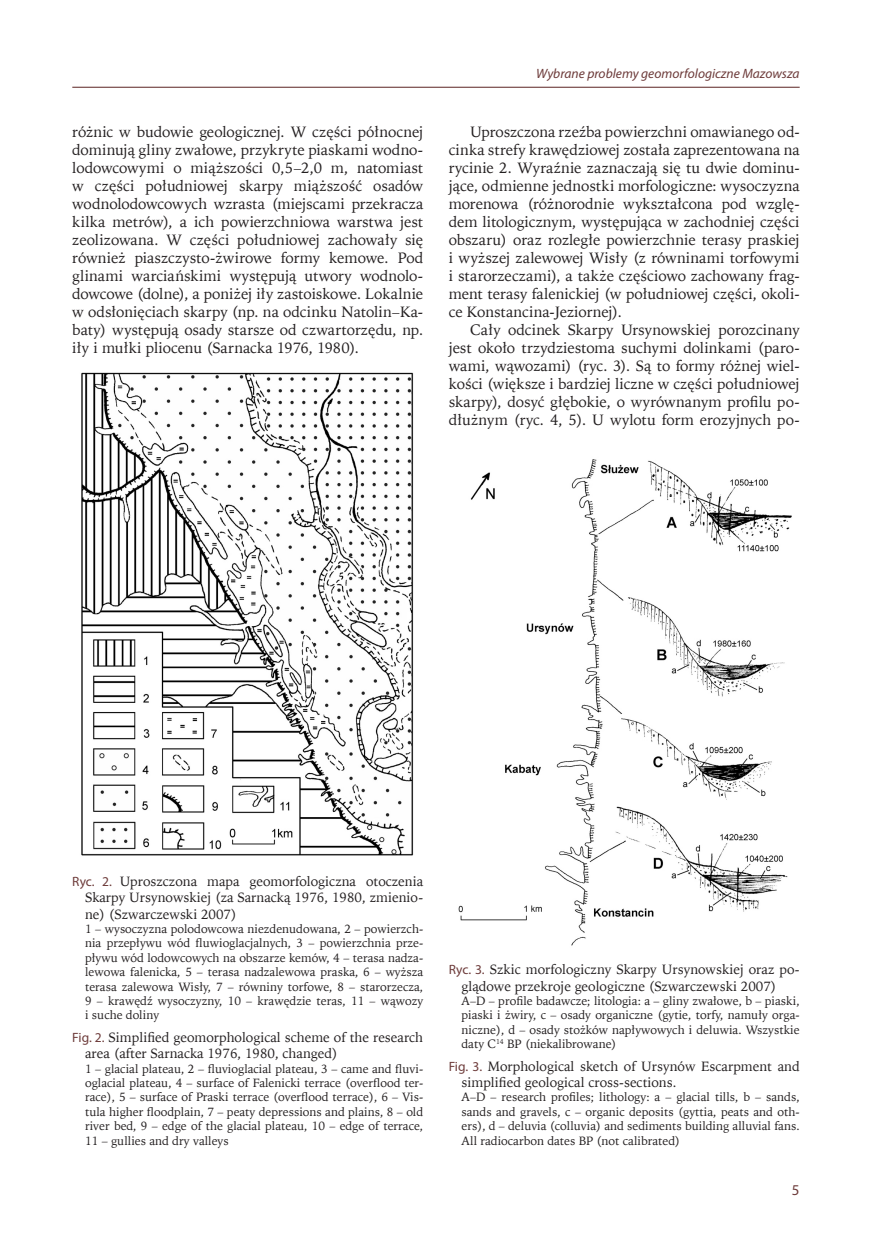
<style>
.page{position:relative;width:872px;height:1245px;background:#fff}
.page>*{position:absolute;margin:0;border:0;box-sizing:border-box;transform-origin:0 0}
.Pierwszy{font:15px/18px "Iowan Old St EU";color:#231f20;text-align:justify}
.t1{font:15px "Myriad Pro";color:#6d3b3a}
.Tytuł_tabeli_ryciny{font:13.5px/16.2px "Iowan Old St EU";color:#231f20}
.Paginacja{font:italic 13.5px "Myriad Pro";color:#6d3b3a}
.Objaśnienia{font:12px/14.4px "Iowan Old St EU";color:#231f20;text-align:justify}
.s1{font-family:"Myriad Pro";color:#6d3b3a}
</style>
<div class="page">
<hr style="left:72px;top:87px;width:727px;height:1px;background:#6d3b3a">
<img style="left:81px;top:372px;width:333px;height:484px">
<img style="left:458px;top:459px;width:334px;height:487px">
<p class="Paginacja" style="left:536px;top:65px;width:265px">Wybrane problemy geomorfologiczne Mazowsza</p>
<p class="Pierwszy" style="left:72px;top:123px;width:352px">różnic w budowie geologicznej. W części północnej dominują gliny zwałowe, przykryte piaskami wodno&shy;lodowcowymi o miąższości 0,5–2,0 m, natomiast w części południowej skarpy miąższość osadów wodnolodowcowych wzrasta (miejscami przekracza kilka metrów), a ich powierzchniowa warstwa jest zeolizowana. W części południowej zachowały się również piaszczysto-żwirowe formy kemowe. Pod glinami warciańskimi występują utwory wodnolo&shy;dowcowe (dolne), a poniżej iły zastoiskowe. Lokalnie w odsłonięciach skarpy (np. na odcinku Natolin–Ka&shy;baty) występują osady starsze od czwartorzędu, np. iły i mułki pliocenu (Sarnacka 1976, 1980).</p>
<p class="Pierwszy" style="left:449px;top:123px;width:352px;text-indent:21px">Uproszczona rzeźba powierzchni omawianego od&shy;cinka strefy krawędziowej została zaprezentowana na rycinie 2. Wyraźnie zaznaczają się tu dwie dominu&shy;jące, odmienne jednostki morfologiczne: wysoczyzna morenowa (różnorodnie wykształcona pod wzglę&shy;dem litologicznym, występująca w zachodniej części obszaru) oraz rozległe powierzchnie terasy praskiej i wyższej zalewowej Wisły (z równinami torfowymi i starorzeczami), a także częściowo zachowany frag&shy;ment terasy falenickiej (w południowej części, okoli&shy;ce Konstancina-Jeziornej).</p>
<p class="Pierwszy" style="left:449px;top:321px;width:352px;text-indent:21px">Cały odcinek Skarpy Ursynowskiej porozcinany jest około trzydziestoma suchymi dolinkami (paro&shy;wami, wąwozami) (ryc. 3). Są to formy różnej wiel&shy;kości (większe i bardziej liczne w części południowej skarpy), dosyć głębokie, o wyrównanym profilu po&shy;dłużnym (ryc. 4, 5). U wylotu form erozyjnych po-</p>
<p class="Tytuł_tabeli_ryciny" style="left:85px;top:874px;width:340px;text-align:justify;text-indent:-13px"><span class="s1">Ryc. 2.</span> Uproszczona mapa geomorfologiczna otoczenia Skarpy Ursynowskiej (za Sarnacką 1976, 1980, zmienio&shy;ne) (Szwarczewski 2007)</p>
<p class="Objaśnienia" style="left:85px;top:922px;width:340px">1 – wysoczyzna polodowcowa niezdenudowana, 2 – powierzch&shy;nia przepływu wód fluwioglacjalnych, 3 – powierzchnia prze&shy;pływu wód lodowcowych na obszarze kemów, 4 – terasa nadza&shy;lewowa falenicka, 5 – terasa nadzalewowa praska, 6 – wyższa terasa zalewowa Wisły, 7 – równiny torfowe, 8 – starorzecza, 9 – krawędź wysoczyzny, 10 – krawędzie teras, 11 – wąwozy i suche doliny</p>
<p class="Tytuł_tabeli_ryciny" style="left:85px;top:1029px;width:340px;text-indent:-13px"><span class="s1">Fig. 2.</span> Simplified geomorphological scheme of the research area (after Sarnacka 1976, 1980, changed)</p>
<p class="Objaśnienia" style="left:85px;top:1061px;width:340px">1 – glacial plateau, 2 – fluvioglacial plateau, 3 – came and fluvi&shy;oglacial plateau, 4 – surface of Falenicki terrace (overflood ter&shy;race), 5 – surface of Praski terrace (overflood terrace), 6 – Vis&shy;tula higher floodplain, 7 – peaty depressions and plains, 8 – old river bed, 9 – edge of the glacial plateau, 10 – edge of terrace, 11 – gullies and dry valleys</p>
<p class="Tytuł_tabeli_ryciny" style="left:461px;top:962px;width:340px;text-indent:-13px"><span class="s1">Ryc. 3.</span> Szkic morfologiczny Skarpy Ursynowskiej oraz po&shy;glądowe przekroje geologiczne (Szwarczewski 2007)</p>
<p class="Objaśnienia" style="left:461px;top:994px;width:340px">A–D – profile badawcze; litologia: a – gliny zwałowe, b – piaski, piaski i żwiry, c – osady organiczne (gytie, torfy, namuły orga&shy;niczne), d – osady stożków napływowych i deluwia. Wszystkie daty C<sup>14</sup> BP (niekalibrowane)</p>
<p class="Tytuł_tabeli_ryciny" style="left:461px;top:1058px;width:340px;text-indent:-13px"><span class="s1">Fig. 3.</span> Morphological sketch of Ursynów Escarpment and simplified geological cross-sections.</p>
<p class="Objaśnienia" style="left:461px;top:1090px;width:340px">A–D – research profiles; lithology: a – glacial tills, b – sands, sands and gravels, c – organic deposits (gyttia, peats and oth&shy;ers), d – deluvia (colluvia) and sediments building alluvial fans.<br>All radiocarbon dates BP (not calibrated)</p>
<p class="t1" style="left:792px;top:1181px;width:9px">5</p>
</div>
